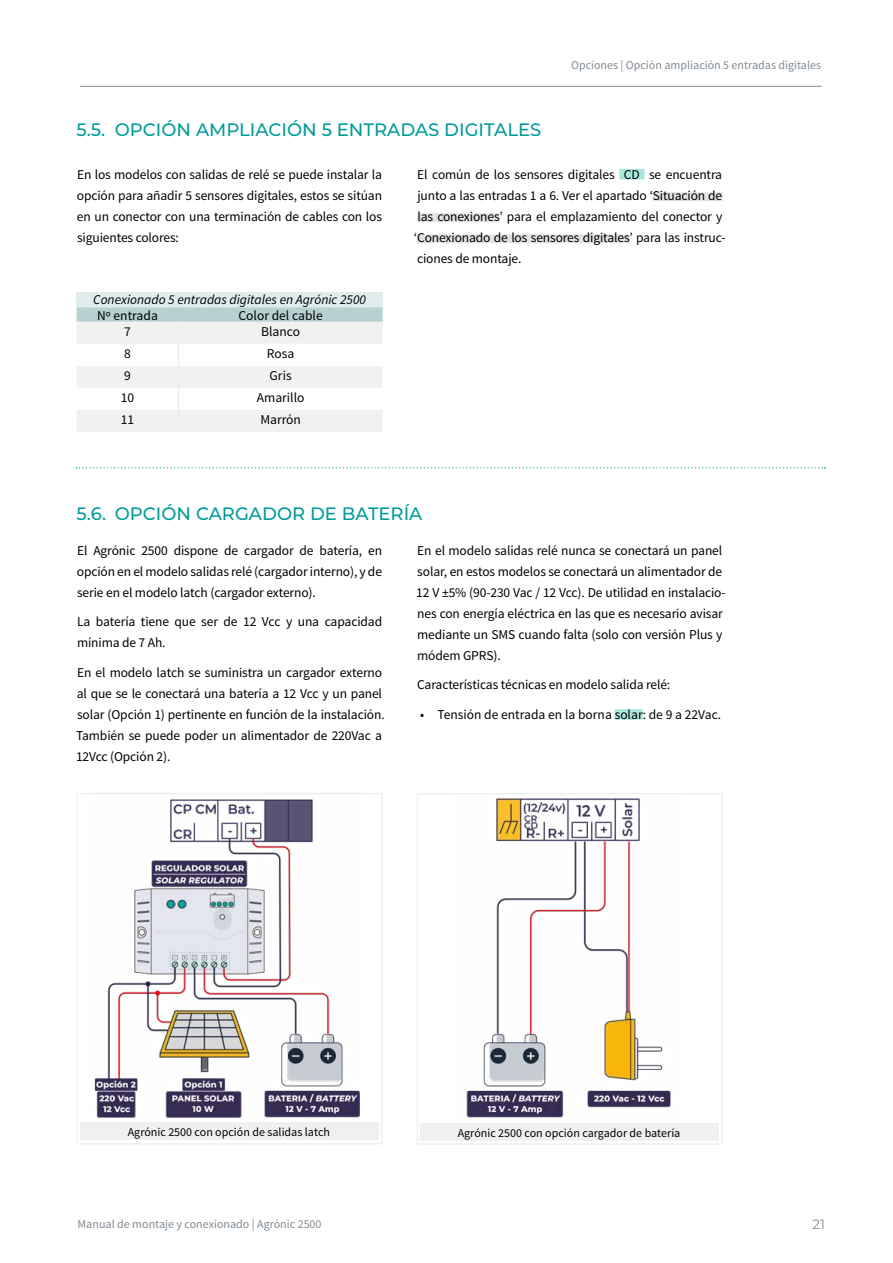
<style>
.page{position:relative;width:893px;height:1263px;background:#fff}
.page>*{position:absolute;margin:0;border:0;box-sizing:border-box;transform-origin:0 0}
.t1{font:500 18px "Montserrat";color:#009c9b}
.t2{font:13.5px/21px "Source Sans Pro";letter-spacing:-.01em;color:#000}
.t3{font:italic 13.5px "Source Sans Pro";color:#000}
.t4{font:13.5px "Montserrat";color:#808b94}
.t5{font:12px "Source Sans Pro";color:#808b94}
.t6{font:12px "Source Sans Pro";color:#000}
</style>
<div class="page">
<hr style="left:80px;top:86px;width:742px;height:1px;background:#808b94">
<img style="left:94px;top:799px;width:266px;height:319px">
<div style="left:80px;top:1123px;width:298px;height:17px;background:#eef0f2"></div>
<div style="left:77px;top:793px;width:306px;height:351px;border:2px solid #eef0f2"></div>
<div style="left:619px;top:169px;width:25px;height:10px;background:#a9e8dd"></div>
<div style="left:653px;top:192px;width:70px;height:9px;background:#e3e3e3"></div>
<div style="left:417px;top:213px;width:82px;height:9px;background:#e3e3e3"></div>
<div style="left:417px;top:234px;width:212px;height:9px;background:#e3e3e3"></div>
<div style="left:615px;top:709px;width:28px;height:11px;background:#a9e8dd"></div>
<img style="left:466px;top:798px;width:205px;height:320px">
<div style="left:420px;top:1123px;width:298px;height:17px;background:#eef0f2"></div>
<div style="left:417px;top:793px;width:306px;height:352px;border:2px solid #eef0f2"></div>
<svg style="left:77px;top:307px;width:306px;height:125px"></svg>
<div style="left:77px;top:292px;width:306px;height:15px;background:#e1eced"></div>
<svg style="left:76px;top:467px;width:749px;height:1px"></svg>
<h1 class="t1" style="left:77px;top:117px;width:466px">5.5. OPCIÓN AMPLIACIÓN 5 ENTRADAS DIGITALES</h1>
<p class="t5" style="left:571px;top:57px;width:252px">Opciones | Opción ampliación 5 entradas digitales</p>
<p class="t2" style="left:77px;top:164px;width:307px;text-align:justify">En los modelos con salidas de relé se puede instalar la opción para añadir 5 sensores digitales, estos se sitúan en un conector con una terminación de cables con los siguientes colores:</p>
<p class="t3" style="left:93px;top:292px;width:274px">Conexionado 5 entradas digitales en Agrónic 2500</p>
<p class="t2" style="left:97px;top:305px;width:62px">Nº entrada</p>
<p class="t2" style="left:239px;top:305px;width:86px">Color del cable</p>
<p class="t2" style="left:124px;top:321px;width:8px">7</p>
<p class="t2" style="left:261px;top:321px;width:40px">Blanco</p>
<p class="t2" style="left:124px;top:343px;width:8px">8</p>
<p class="t2" style="left:267px;top:343px;width:29px">Rosa</p>
<p class="t2" style="left:124px;top:365px;width:8px">9</p>
<p class="t2" style="left:270px;top:365px;width:23px">Gris</p>
<p class="t2" style="left:121px;top:387px;width:15px">10</p>
<p class="t2" style="left:257px;top:387px;width:49px">Amarillo</p>
<p class="t2" style="left:121px;top:410px;width:15px">11</p>
<p class="t2" style="left:260px;top:410px;width:42px">Marrón</p>
<p class="t2" style="left:414px;top:164px;width:313px">El común de los sensores digitales CD se encuentra junto a las entradas 1 a 6. Ver el apartado ‘Situación de las conexiones’ para el emplazamiento del conector y ‘Conexionado de los sensores digitales’ para las instruc&shy;ciones de montaje.</p>
<h1 class="t1" style="left:77px;top:501px;width:347px">5.6. OPCIÓN CARGADOR DE BATERÍA</h1>
<p class="t2" style="left:77px;top:540px;width:307px;text-align:justify">El Agrónic 2500 dispone de cargador de batería, en opción en el modelo salidas relé (cargador interno), y de serie en el modelo latch (cargador externo).</p>
<p class="t2" style="left:77px;top:612px;width:307px">La batería tiene que ser de 12 Vcc y una capacidad mínima de 7 Ah.</p>
<p class="t2" style="left:76px;top:662px;width:310px">En el modelo latch se suministra un cargador externo al que se le conectará una batería a 12 Vcc y un panel solar (Opción 1) pertinente en función de la instalación.<br>También se puede poder un alimentador de 220Vac a 12Vcc (Opción 2).</p>
<p class="t2" style="left:416px;top:540px;width:311px">En el modelo salidas relé nunca se conectará un panel solar, en estos modelos se conectará un alimentador de 12 V ±5% (90-230 Vac / 12 Vcc). De utilidad en instalacio&shy;nes con energía eléctrica en las que es necesario avisar mediante un SMS cuando falta (solo con versión Plus y módem GPRS).</p>
<p class="t2" style="left:417px;top:675px;width:255px">Características técnicas en modelo salida relé:</p>
<p class="t2" style="left:420px;top:704px;width:303px">• Tensión de entrada en la borna solar: de 9 a 22Vac.</p>
<p class="t6" style="left:128px;top:1125px;width:204px">Agrónic 2500 con opción de salidas latch</p>
<p class="t5" style="left:78px;top:1217px;width:245px">Manual de montaje y conexionado | Agrónic 2500</p>
<p class="t6" style="left:458px;top:1125px;width:224px">Agrónic 2500 con opción cargador de batería</p>
<p class="t4" style="left:812px;top:1215px;width:14px">21</p>
</div>
